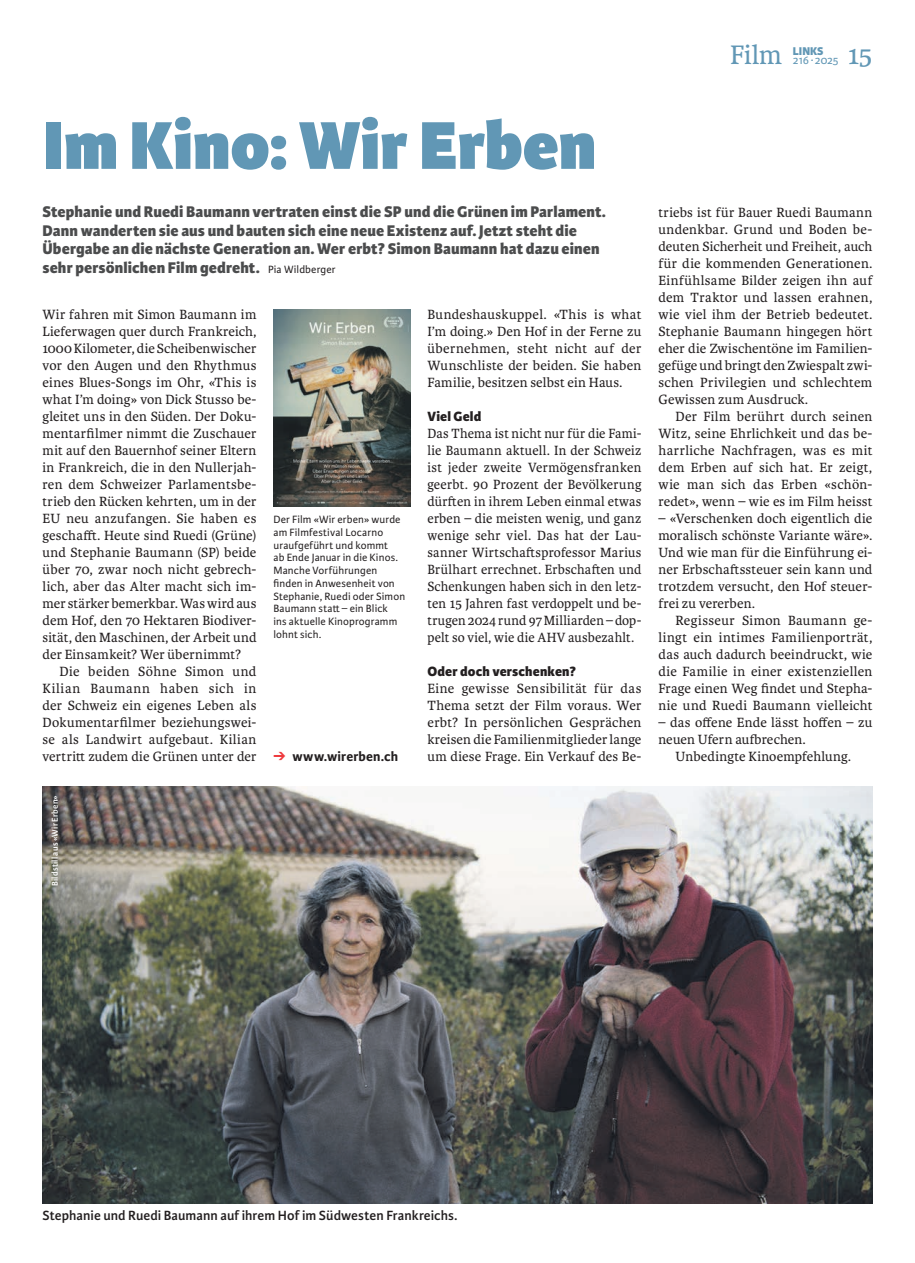
<style>
.page{position:relative;width:915px;height:1263px;background:#fff}
.page>*{position:absolute;margin:0;border:0;box-sizing:border-box;transform-origin:0 0}
.t1{font:800 72px "Karmina Sans";color:#6197b5}
.t2{font:28.5px "Karmina";color:#6197b5}
.t3{font:800 16.5px/18.8px "Karmina Sans";letter-spacing:.005em;color:#4b4c4d}
.t4{font:14.25px/17px "Karmina";letter-spacing:.01em;color:#231f20;text-align:justify}
.t5{font:600 14.25px "Karmina Sans";letter-spacing:.005em;color:#231f20}
.t6{font:800 14.25px "Karmina Sans";letter-spacing:.01em;color:#231f20}
.t7{font:700 14.25px "Karmina Sans";letter-spacing:.01em;color:#231f20}
.t8{font:12px "Karmina Sans";letter-spacing:-.01em;color:#6197b5}
.t9{font:800 12px "Karmina Sans";color:#6197b5}
.t10{font:11.25px/12.8px "Karmina Sans";letter-spacing:.01em;color:#231f20}
.t11{font:600 9px "Karmina Sans";letter-spacing:.025em;color:#fff}
.s1{font-weight:400;font-size:11.25px;color:#231f20}
.s2{color:#ee3a3e}
</style>
<div class="page">
<img style="left:273px;top:310px;width:137px;height:196px">
<img style="left:43px;top:787px;width:829px;height:416px">
<h2 class="t2" style="left:730px;top:39px;width:54px">Film</h2>
<p class="t9" style="left:792px;top:44px;width:32px">LINKS</p>
<p class="t8" style="left:792px;top:53px;width:47px">216∙ 2025</p>
<h2 class="t2" style="left:847px;top:39px;width:26px">15</h2>
<h1 class="t1" style="left:43px;top:103px;width:555px">Im Kino: Wir Erben</h1>
<p class="t3" style="left:43px;top:203px;width:564px">Stephanie und Ruedi Baumann vertraten einst die SP und die Grünen im Parlament.<br>Dann wanderten sie aus und bauten sich eine neue Existenz auf. Jetzt steht die Übergabe an die nächste Generation an. Wer erbt? Simon Baumann hat dazu einen sehr persönlichen Film gedreht. <span class="s1">Pia Wildberger</span></p>
<p class="t4" style="left:43px;top:306px;width:215px">Wir fahren mit Simon Baumann im Lieferwagen quer durch Frankreich, 1000 Kilometer, die Scheibenwischer vor den Augen und den Rhythmus eines Blues-Songs im Ohr, «This is what I’m doing» von Dick Stusso be&shy;gleitet uns in den Süden. Der Doku&shy;mentarfilmer nimmt die Zuschauer mit auf den Bauernhof seiner Eltern in Frankreich, die in den Nullerjah&shy;ren dem Schweizer Parlamentsbe&shy;trieb den Rücken kehrten, um in der EU neu anzufangen. Sie haben es geschafft. Heute sind Ruedi (Grüne) und Stephanie Baumann (SP) beide über 70, zwar noch nicht gebrech&shy;lich, aber das Alter macht sich im&shy;mer stärker bemerkbar. Was wird aus dem Hof, den 70 Hektaren Biodiver&shy;sität, den Maschinen, der Arbeit und der Einsamkeit? Wer übernimmt?</p>
<p class="t4" style="left:43px;top:663px;width:215px;text-indent:17px">Die beiden Söhne Simon und Kilian Baumann haben sich in der Schweiz ein eigenes Leben als Dokumentarfilmer beziehungswei&shy;se als Landwirt aufgebaut. Kilian vertritt zudem die Grünen unter der</p>
<p class="t4" style="left:427px;top:306px;width:215px">Bundeshauskuppel. «This is what I’m doing.» Den Hof in der Ferne zu übernehmen, steht nicht auf der Wunschliste der beiden. Sie haben Familie, besitzen selbst ein Haus.</p>
<p class="t6" style="left:427px;top:408px;width:55px">Viel Geld</p>
<p class="t4" style="left:427px;top:425px;width:215px">Das Thema ist nicht nur für die Fami&shy;lie Baumann aktuell. In der Schweiz ist jeder zweite Vermögensfranken geerbt. 90 Prozent der Bevölkerung dürften in ihrem Leben einmal etwas erben – die meisten wenig, und ganz wenige sehr viel. Das hat der Lau&shy;sanner Wirtschaftsprofessor Marius Brülhart errechnet. Erbschaften und Schenkungen haben sich in den letz&shy;ten 15 Jahren fast verdoppelt und be&shy;trugen 2024 rund 97 Milliarden – dop&shy;pelt so viel, wie die AHV ausbezahlt.</p>
<p class="t6" style="left:427px;top:663px;width:150px">Oder doch verschenken?</p>
<p class="t4" style="left:427px;top:680px;width:215px">Eine gewisse Sensibilität für das Thema setzt der Film voraus. Wer erbt? In persönlichen Gesprächen kreisen die Familienmitglieder lange um diese Frage. Ein Verkauf des Be-</p>
<p class="t10" style="left:273px;top:513px;width:133px">Der Film «Wir erben» wurde am Filmfestival Locarno uraufgeführt und kommt<br>ab Ende Januar in die Kinos.<br>Manche Vorführungen finden in Anwesenheit von<br>Stephanie, Ruedi oder Simon<br>Baumann statt – ein Blick<br>ins aktuelle Kinoprogramm lohnt sich.</p>
<p class="t7" style="left:273px;top:748px;width:126px"><span class="s2">➔</span> www.wirerben.ch</p>
<p class="t11" style="left:50px;top:886px;width:92px;rotate:-90deg">Bildstill aus «Wir Erben»</p>
<p class="t4" style="left:658px;top:204px;width:215px">triebs ist für Bauer Ruedi Baumann undenkbar. Grund und Boden be&shy;deuten Sicherheit und Freiheit, auch für die kommenden Generationen.<br>Einfühlsame Bilder zeigen ihn auf dem Traktor und lassen erahnen, wie viel ihm der Betrieb bedeutet.<br>Stephanie Baumann hingegen hört eher die Zwischentöne im Familien&shy;gefüge und bringt den Zwiespalt zwi&shy;schen Privilegien und schlechtem Gewissen zum Ausdruck.</p>
<p class="t4" style="left:658px;top:408px;width:215px;text-indent:17px">Der Film berührt durch seinen Witz, seine Ehrlichkeit und das be&shy;harrliche Nachfragen, was es mit dem Erben auf sich hat. Er zeigt, wie man sich das Erben «schön&shy;redet», wenn – wie es im Film heisst</p>
<p class="t4" style="left:658px;top:510px;width:215px">– «Verschenken doch eigentlich die moralisch schönste Variante wäre».<br>Und wie man für die Einführung ei&shy;ner Erbschaftssteuer sein kann und trotzdem versucht, den Hof steuer&shy;frei zu vererben.</p>
<p class="t4" style="left:658px;top:612px;width:215px;text-indent:17px">Regisseur Simon Baumann ge&shy;lingt ein intimes Familienporträt, das auch dadurch beeindruckt, wie die Familie in einer existenziellen Frage einen Weg findet und Stepha&shy;nie und Ruedi Baumann vielleicht</p>
<p class="t4" style="left:658px;top:714px;width:215px">– das offene Ende lässt hoffen – zu neuen Ufern aufbrechen.</p>
<p class="t4" style="left:675px;top:748px;width:177px">Unbedingte Kinoempfehlung.</p>
<p class="t5" style="left:43px;top:1208px;width:416px">Stephanie und Ruedi Baumann auf ihrem Hof im Südwesten Frankreichs.</p>
</div>
